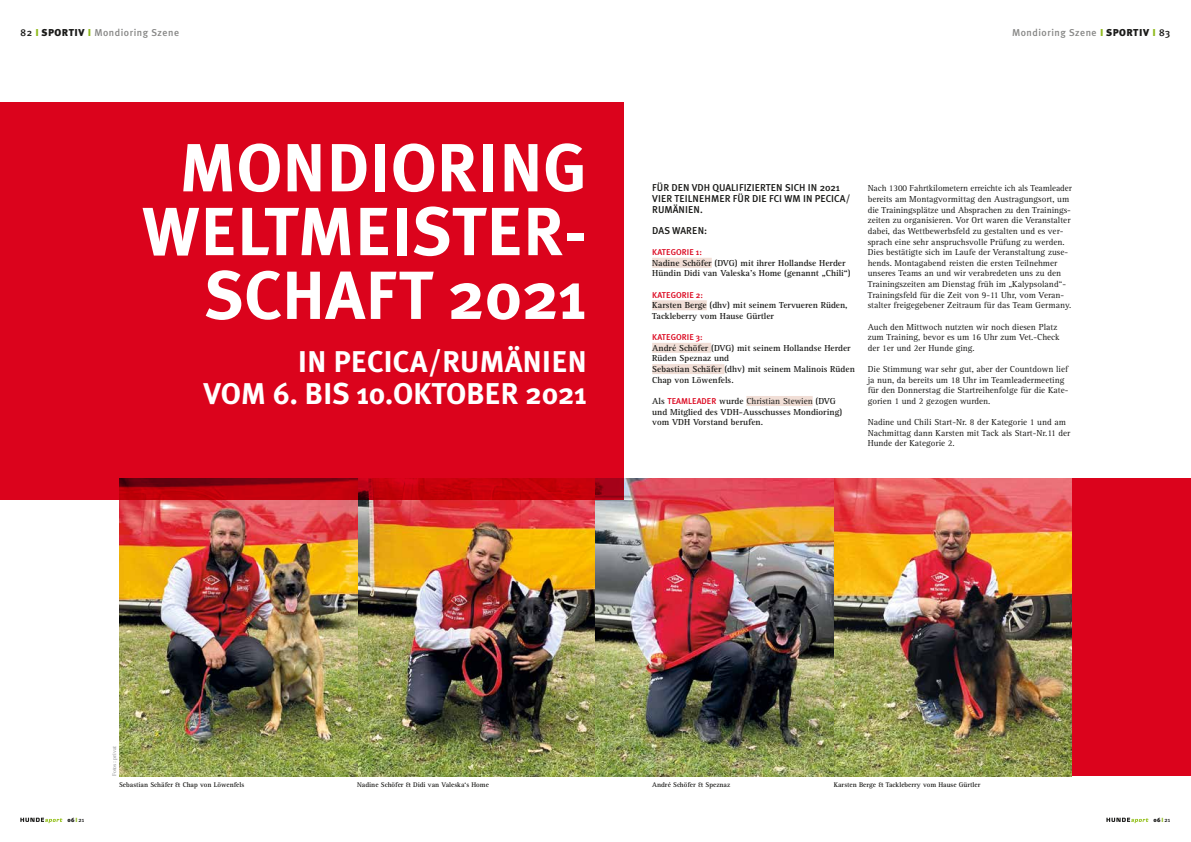
<style>
.page{position:relative;width:1191px;height:842px;background:#fff}
.page>*{position:absolute;margin:0;border:0;box-sizing:border-box;transform-origin:0 0}
.t1{font:700 68px/63.8px "Meta Plus";color:#fff;text-align:right}
.t2{font:700 30px/31.9px "Meta Plus";color:#fff;text-align:right}
.t3{font:500 10px/10.6px "Meta Plus";color:#1a1a18}
.t4{font:500 10px "Meta Plus";letter-spacing:.05em;color:#878786}
.t5{font:9px/10.6px "Agfa Rotis Serif";color:#1a1a18}
.t6{font:700 9px/10.6px "Agfa Rotis Serif";color:#1a1a18}
.t7{font:500 8.5px "Meta Plus";letter-spacing:.005em;color:#db031c}
.t8{font:700 7px "Agfa Rotis Serif";color:#1a1a18}
.t9{font:900 6px "Meta Plus";letter-spacing:.1em;color:#1a1a18}
.t10{font:700 5.5px "Agfa Rotis Serif";color:#9c9d9d}
.s1{color:#1a1a18}
.s2{font-weight:900;color:#8fba1c}
.s3{font-weight:900;color:#1a1a18}
.s4{font-family:"Meta Plus";font-weight:500;font-size:8.5px;color:#db031c}
.s5{font-weight:400}
.s6{color:#8fba1c}
.s7{font-weight:500}
</style>
<div class="page">
<svg style="left:1106px;top:818px;width:42px;height:5px"></svg>
<svg style="left:20px;top:818px;width:42px;height:5px"></svg>
<div style="left:652px;top:258px;width:60px;height:10px;background:#f1ded6"></div>
<div style="left:652px;top:300px;width:55px;height:10px;background:#f1ded6"></div>
<div style="left:652px;top:343px;width:59px;height:10px;background:#f1ded6"></div>
<div style="left:652px;top:364px;width:72px;height:10px;background:#f1ded6"></div>
<div style="left:746px;top:396px;width:66px;height:10px;background:#f1ded6"></div>
<img style="left:119px;top:478px;width:952px;height:298px">
<div style="left:0;top:102px;width:624px;height:398px;background:#db031c"></div>
<div style="left:1071px;top:478px;width:120px;height:298px;background:#db031c"></div>
<p class="t4" style="left:21px;top:27px;width:160px"><span class="s1">82</span> <span class="s2">I</span> <span class="s3">SPORTIV</span> <span class="s2">I</span> Mondioring Szene</p>
<p class="t4" style="left:1012px;top:27px;width:160px">Mondioring Szene <span class="s2">I</span> <span class="s3">SPORTIV</span> <span class="s2">I</span> <span class="s1">83</span></p>
<h1 class="t1" style="left:142px;top:136px;width:446px">MONDIORING<br>WELTMEISTER-<br>SCHAFT 2021</h1>
<h2 class="t2" style="left:203px;top:346px;width:385px">IN PECICA/RUMÄNIEN<br>VOM 6. BIS 10.OKTOBER 2021</h2>
<p class="t3" style="left:652px;top:182px;width:200px">FÜR DEN VDH QUALIFIZIERTEN SICH IN 2021<br>VIER TEILNEHMER FÜR DIE FCI WM IN PECICA/<br>RUMÄNIEN.</p>
<p class="t3" style="left:652px;top:225px;width:56px">DAS WAREN:</p>
<p class="t7" style="left:652px;top:247px;width:51px">KATEGORIE 1:</p>
<p class="t6" style="left:652px;top:258px;width:200px">Nadine Schöfer (DVG) mit ihrer Hollandse Herder<br>Hündin Didi van Valeska’s Home (genannt „Chili“)</p>
<p class="t7" style="left:652px;top:290px;width:52px">KATEGORIE 2:</p>
<p class="t6" style="left:652px;top:300px;width:197px">Karsten Berge (dhv) mit seinem Tervueren Rüden,<br>Tackleberry vom Hause Gürtler</p>
<p class="t7" style="left:652px;top:332px;width:52px">KATEGORIE 3:</p>
<p class="t6" style="left:652px;top:343px;width:204px">André Schöfer (DVG) mit seinem Hollandse Herder Rüden Speznaz und<br>Sebastian Schäfer (dhv) mit seinem Malinois Rüden Chap von Löwenfels.</p>
<p class="t6" style="left:652px;top:396px;width:191px">Als <span class="s4">TEAMLEADER</span> wurde <span class="s5">Christian Stewien</span> (DVG und Mitglied des VDH-Ausschusses Mondioring) vom VDH Vorstand berufen.</p>
<p class="t5" style="left:867px;top:183px;width:206px">Nach 1300 Fahrtkilometern erreichte ich als Teamleader bereits am Montagvormittag den Austragungsort, um die Trainingsplätze und Absprachen zu den Trainings&shy;zeiten zu organisieren. Vor Ort waren die Veranstalter dabei, das Wettbewerbsfeld zu gestalten und es ver&shy;sprach eine sehr anspruchsvolle Prüfung zu werden.<br>Dies bestätigte sich im Laufe der Veranstaltung zuse&shy;hends. Montagabend reisten die ersten Teilnehmer unseres Teams an und wir verabredeten uns zu den Trainingszeiten am Dienstag früh im „Kalypsoland“-- Trainingsfeld für die Zeit von 9-11 Uhr, vom Veran&shy;stalter freigegebener Zeitraum für das Team Germany.</p>
<p class="t5" style="left:867px;top:321px;width:193px">Auch den Mittwoch nutzten wir noch diesen Platz zum Training, bevor es um 16 Uhr zum Vet.-Check der 1er und 2er Hunde ging.</p>
<p class="t5" style="left:867px;top:364px;width:202px">Die Stimmung war sehr gut, aber der Countdown lief ja nun, da bereits um 18 Uhr im Teamleadermeeting für den Donnerstag die Startreihenfolge für die Kate&shy;gorien 1 und 2 gezogen wurden.</p>
<p class="t5" style="left:867px;top:417px;width:204px">Nadine und Chili Start-Nr. 8 der Kategorie 1 und am<br>Nachmittag dann Karsten mit Tack als Start-Nr.11 der<br>Hunde der Kategorie 2.</p>
<p class="t10" style="left:111px;top:776px;width:32px;rotate:-90deg">Fotos: privat</p>
<p class="t8" style="left:119px;top:780px;width:127px">Sebastian Schäfer &amp; Chap von Löwenfels</p>
<p class="t8" style="left:357px;top:780px;width:133px">Nadine Schöfer &amp; Didi van Valeska‘s Home</p>
<p class="t8" style="left:652px;top:780px;width:79px">André Schöfer &amp; Speznaz</p>
<p class="t8" style="left:833px;top:780px;width:148px">Karsten Berge &amp; Tackleberry vom Hause Gürtler</p>
<p class="t9" style="left:67px;top:816px;width:18px">06<span class="s6">I</span><span class="s7">21</span></p>
<p class="t9" style="left:1153px;top:816px;width:18px">06<span class="s6">I</span><span class="s7">21</span></p>
</div>
